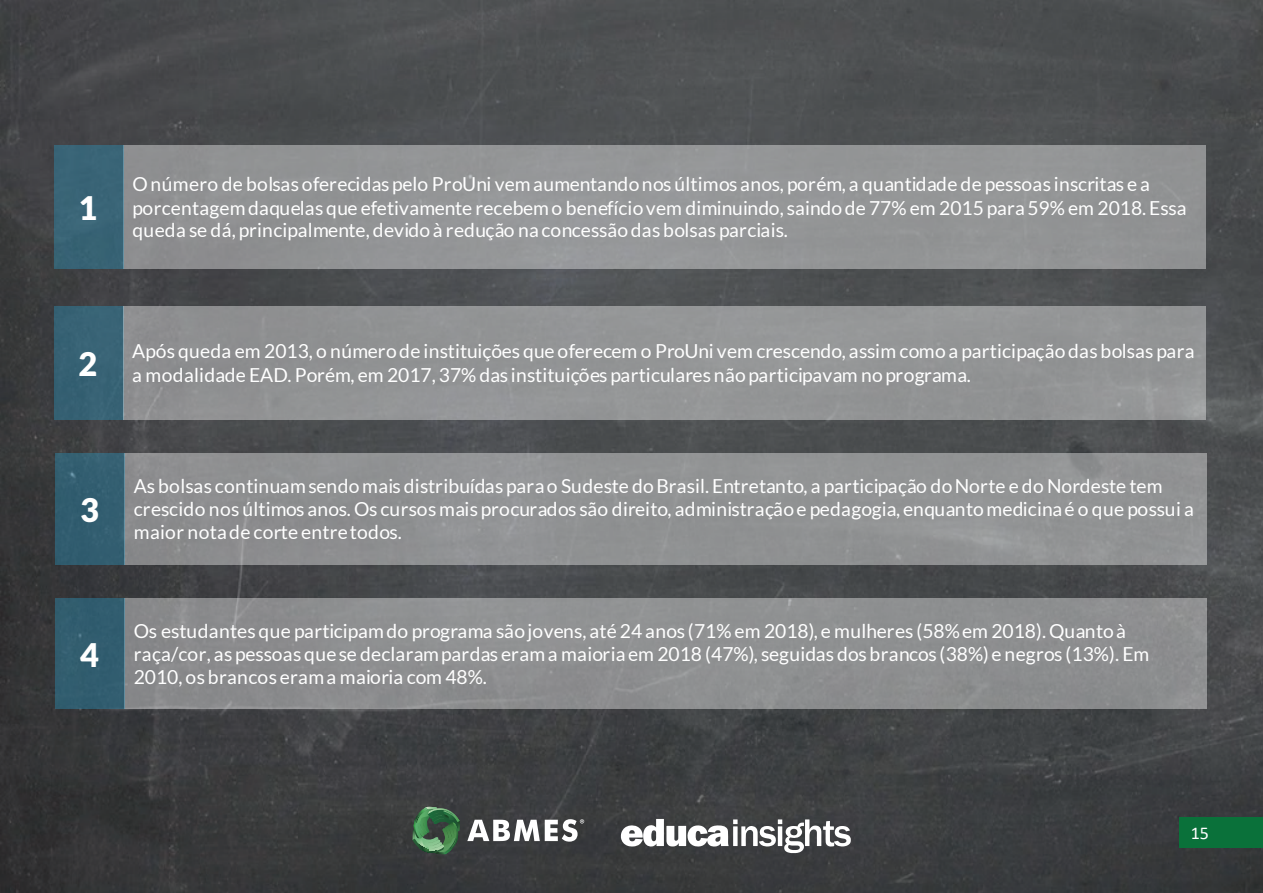
<style>
.page{position:relative;width:1263px;height:893px;background:#fff}
.page>*{position:absolute;margin:0;border:0;box-sizing:border-box;transform-origin:0 0}
.t1{font:900 32.4px "Lato";color:#fff}
.t2{font:19.35px/22.8px "Lato";letter-spacing:.005em;color:#fff}
.t3{font:18px "Calibri";color:#fff}
</style>
<div class="page">
<img style="left:0;top:0;width:1262px;height:893px">
<div style="left:1179px;top:817px;width:84px;height:30px;background:#0a713a"></div>
<svg style="left:621px;top:819px;width:230px;height:34px"></svg>
<svg style="left:412px;top:807px;width:48px;height:47px;background:#44714e"></svg>
<svg style="left:467px;top:819px;width:117px;height:23px"></svg>
<div style="left:123px;top:145px;width:1083px;height:124px;background:#949596"></div>
<div style="left:54px;top:145px;width:69px;height:124px;background:#396476"></div>
<div style="left:54px;top:306px;width:69px;height:113px;background:#376275"></div>
<div style="left:124px;top:453px;width:1083px;height:111px;background:#919293"></div>
<div style="left:55px;top:453px;width:69px;height:111px;background:#325d70"></div>
<div style="left:123px;top:306px;width:1083px;height:113px;background:#929495"></div>
<div style="left:124px;top:598px;width:1083px;height:110px;background:#8e8f90"></div>
<div style="left:55px;top:598px;width:69px;height:110px;background:#315d6f"></div>
<h1 class="t1" style="left:79px;top:189px;width:20px">1</h1>
<p class="t2" style="left:132px;top:173px;width:1055px">O número de bolsas oferecidas pelo ProUni vem aumentando nos últimos anos, porém, a quantidade de pessoas inscritas e a porcentagem daquelas que efetivamente recebem o benefício vem diminuindo, saindo de 77% em 2015 para 59% em 2018. Essa queda se dá, principalmente, devido à redução na concessão das bolsas parciais.</p>
<h1 class="t1" style="left:79px;top:345px;width:20px">2</h1>
<p class="t2" style="left:132px;top:340px;width:1064px;line-height:23.4px">Após queda em 2013, o número de instituições que oferecem o ProUni vem crescendo, assim como a participação das bolsas para a modalidade EAD. Porém, em 2017, 37% das instituições particulares não participavam no programa.</p>
<h1 class="t1" style="left:80px;top:491px;width:20px">3</h1>
<h1 class="t1" style="left:80px;top:636px;width:20px">4</h1>
<p class="t2" style="left:134px;top:475px;width:1062px">As bolsas continuam sendo mais distribuídas para o Sudeste do Brasil. Entretanto, a participação do Norte e do Nordeste tem crescido nos últimos anos. Os cursos mais procurados são direito, administração e pedagogia, enquanto medicina é o que possui a maior nota de corte entre todos.</p>
<p class="t2" style="left:134px;top:619px;width:1017px">Os estudantes que participam do programa são jovens, até 24 anos (71% em 2018), e mulheres (58% em 2018). Quanto à raça/cor, as pessoas que se declaram pardas eram a maioria em 2018 (47%), seguidas dos brancos (38%) e negros (13%). Em<br>2010, os brancos eram a maioria com 48%.</p>
<p class="t3" style="left:1191px;top:820px;width:20px">15</p>
</div>
